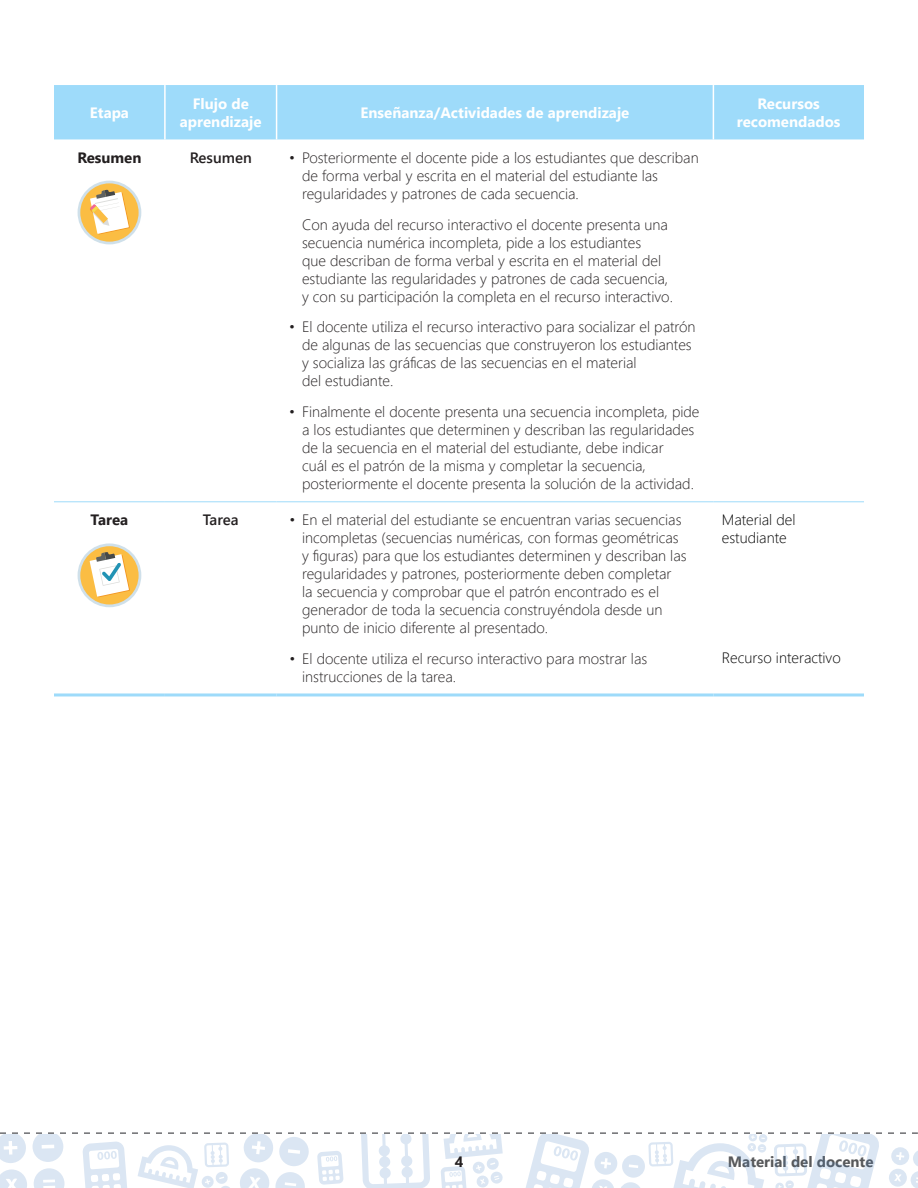
<style>
.page{position:relative;width:918px;height:1188px;background:#fff}
.page>*{position:absolute;margin:0;border:0;box-sizing:border-box;transform-origin:0 0}
.t1{font:300 15px/18px "Segoe UI";color:#231f20}
.t2{font:700 15px/18px "Segoe UI";color:#fff;text-align:center}
.t3{font:300 15px/18px "Segoe UI";color:#000}
.t4{font:700 15px "Segoe UI";color:#57585a}
.t5{font:700 15px "Segoe UI";color:#231f20}
.t6{font:600 15px "Segoe UI";color:#231f20}
</style>
<div class="page">
<svg style="left:0;top:1132px;width:918px;height:56px"></svg>
<div style="left:54px;top:85px;width:810px;height:54px;background:#9edbfa"></div>
<hr style="left:164px;top:85px;width:2px;height:54px;background:#fff">
<hr style="left:276px;top:85px;width:1px;height:54px;background:#fff">
<hr style="left:713px;top:85px;width:1px;height:54px;background:#fff">
<hr style="left:54px;top:501px;width:111px;height:1px;background:#9edbfa">
<hr style="left:165px;top:501px;width:112px;height:1px;background:#9edbfa">
<hr style="left:277px;top:501px;width:436px;height:1px;background:#9edbfa">
<hr style="left:713px;top:501px;width:151px;height:1px;background:#9edbfa">
<hr style="left:54px;top:693px;width:111px;height:3px;background:#9edbfa">
<hr style="left:165px;top:693px;width:112px;height:3px;background:#9edbfa">
<hr style="left:277px;top:693px;width:436px;height:3px;background:#9edbfa">
<hr style="left:713px;top:693px;width:151px;height:3px;background:#9edbfa">
<div style="left:78px;top:181px;width:63px;height:63px;background:#cfe0ea;border-radius:50%"></div>
<div style="left:80px;top:183px;width:59px;height:59px;background:#fbbd43;border-radius:50%"></div>
<svg style="left:90px;top:190px;width:40px;height:44px"></svg>
<div style="left:78px;top:543px;width:63px;height:64px;background:#cfe0ea;border-radius:50%"></div>
<div style="left:80px;top:546px;width:59px;height:59px;background:#fbbd43;border-radius:50%"></div>
<svg style="left:90px;top:552px;width:40px;height:45px"></svg>
<p class="t2" style="left:90px;top:103px;width:41px">Etapa</p>
<p class="t2" style="left:180px;top:94px;width:83px">Flujo de aprendizaje</p>
<p class="t2" style="left:361px;top:103px;width:270px">Enseñanza/Actividades de aprendizaje</p>
<p class="t2" style="left:737px;top:94px;width:105px">Recursos recomendados</p>
<p class="t5" style="left:77px;top:145px;width:66px">Resumen</p>
<p class="t6" style="left:190px;top:145px;width:64px">Resumen</p>
<p class="t1" style="left:302px;top:148px;width:398px;text-indent:-13px">• Posteriormente el docente pide a los estudiantes que describan de forma verbal y escrita en el material del estudiante las regularidades y patrones de cada secuencia.</p>
<p class="t1" style="left:302px;top:215px;width:372px">Con ayuda del recurso interactivo el docente presenta una secuencia numérica incompleta, pide a los estudiantes<br>que describan de forma verbal y escrita en el material del estudiante las regularidades y patrones de cada secuencia, y con su participación la completa en el recurso interactivo.</p>
<p class="t1" style="left:302px;top:317px;width:395px;text-indent:-13px">• El docente utiliza el recurso interactivo para socializar el patrón de algunas de las secuencias que construyeron los estudiantes y socializa las gráficas de las secuencias en el material<br>del estudiante.</p>
<p class="t1" style="left:302px;top:402px;width:399px;text-indent:-13px">• Finalmente el docente presenta una secuencia incompleta, pide a los estudiantes que determinen y describan las regularidades de la secuencia en el material del estudiante, debe indicar<br>cuál es el patrón de la misma y completar la secuencia, posteriormente el docente presenta la solución de la actividad.</p>
<p class="t5" style="left:91px;top:508px;width:39px">Tarea</p>
<p class="t6" style="left:203px;top:508px;width:37px">Tarea</p>
<p class="t1" style="left:302px;top:510px;width:386px;text-indent:-13px">• En el material del estudiante se encuentran varias secuencias incompletas (secuencias numéricas, con formas geométricas y figuras) para que los estudiantes determinen y describan las regularidades y patrones, posteriormente deben completar<br>la secuencia y comprobar que el patrón encontrado es el generador de toda la secuencia construyéndola desde un punto de inicio diferente al presentado.</p>
<p class="t1" style="left:302px;top:649px;width:347px;text-indent:-13px">• El docente utiliza el recurso interactivo para mostrar las instrucciones de la tarea.</p>
<p class="t3" style="left:722px;top:510px;width:75px">Material del estudiante</p>
<p class="t3" style="left:722px;top:648px;width:120px">Recurso interactivo</p>
<p class="t5" style="left:455px;top:1150px;width:10px">4</p>
<p class="t4" style="left:728px;top:1149px;width:147px">Material del docente</p>
</div>
